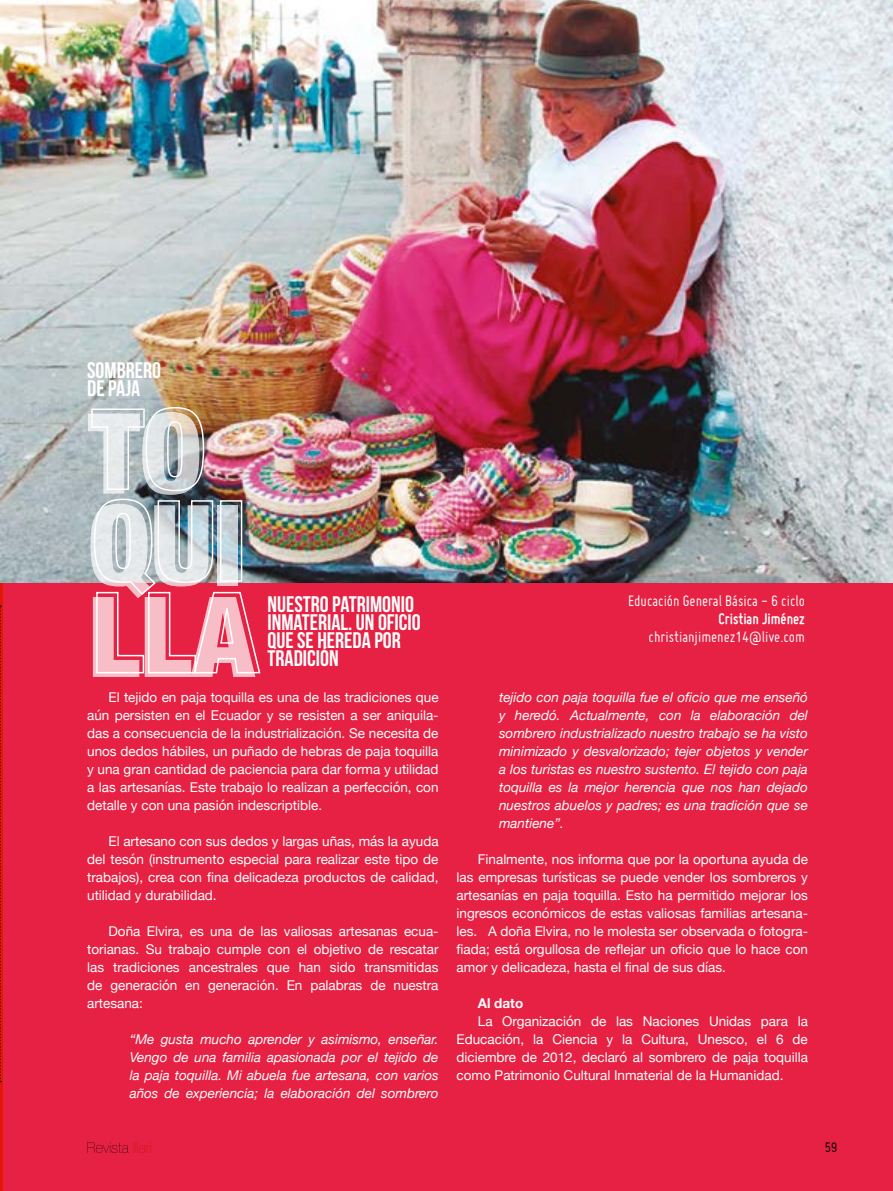
<style>
.page{position:relative;width:893px;height:1191px;background:#fff}
.page>*{position:absolute;margin:0;border:0;box-sizing:border-box;transform-origin:0 0}
.t1{font:700 22.5px/18px "Bebas Neue";color:#fff}
.t2{font:16.5px "Miso";color:#fff}
.t3{font:700 16.5px "Miso";color:#fff}
.t4{font:15px "Miso";color:#000}
.t5{font:13.5px/18px "Helvetica Neue";color:#fff;text-align:justify}
.t6{font:italic 13.5px/18px "Helvetica Neue";color:#fff;text-align:justify}
.t7{font:700 13.5px "Helvetica Neue";color:#fff}
</style>
<div class="page">
<div style="left:0;top:582px;width:893px;height:609px;background:#e62143"></div>
<img style="left:0;top:0;width:893px;height:582px">
<img style="left:88px;top:406px;width:173px;height:271px">
<svg style="left:0;top:605px;width:1px;height:477px"></svg>
<h1 class="t1" style="left:87px;top:361px;width:75px">SOMBRERO<br>DE PAJA</h1>
<h1 class="t1" style="left:268px;top:595px;width:155px">NUESTRO PATRIMONIO<br>INMATERIAL. UN OFICIO<br>QUE SE HEREDA POR<br>TRADICIÓN</h1>
<p class="t5" style="left:87px;top:689px;width:353px;text-indent:21px">El tejido en paja toquilla es una de las tradiciones que aún persisten en el Ecuador y se resisten a ser aniquila&shy;das a consecuencia de la industrialización. Se necesita de unos dedos hábiles, un puñado de hebras de paja toquilla y una gran cantidad de paciencia para dar forma y utilidad a las artesanías. Este trabajo lo realizan a perfección, con detalle y con una pasión indescriptible.</p>
<p class="t5" style="left:87px;top:833px;width:353px;text-indent:21px">El artesano con sus dedos y largas uñas, más la ayuda del tesón (instrumento especial para realizar este tipo de trabajos), crea con fina delicadeza productos de calidad, utilidad y durabilidad.</p>
<p class="t5" style="left:87px;top:923px;width:353px;text-indent:21px">Doña Elvira, es una de las valiosas artesanas ecua&shy;torianas. Su trabajo cumple con el objetivo de rescatar las tradiciones ancestrales que han sido transmitidas de generación en generación. En palabras de nuestra artesana:</p>
<p class="t6" style="left:130px;top:1031px;width:310px">“Me gusta mucho aprender y asimismo, enseñar.<br>Vengo de una familia apasionada por el tejido de la paja toquilla. Mi abuela fue artesana, con varios años de experiencia; la elaboración del sombrero</p>
<p class="t2" style="left:628px;top:591px;width:178px">Educación General Básica - 6 ciclo</p>
<p class="t3" style="left:718px;top:609px;width:88px">Cristian Jiménez</p>
<p class="t2" style="left:649px;top:627px;width:158px">christianjimenez14@live.com</p>
<p class="t6" style="left:499px;top:689px;width:310px">tejido con paja toquilla fue el oficio que me enseñó y heredó. Actualmente, con la elaboración del sombrero industrializado nuestro trabajo se ha visto minimizado y desvalorizado; tejer objetos y vender a los turistas es nuestro sustento. El tejido con paja toquilla es la mejor herencia que nos han dejado nuestros abuelos y padres; es una tradición que se mantiene”.</p>
<p class="t5" style="left:457px;top:851px;width:353px;text-indent:21px">Finalmente, nos informa que por la oportuna ayuda de las empresas turísticas se puede vender los sombreros y artesanías en paja toquilla. Esto ha permitido mejorar los ingresos económicos de estas valiosas familias artesana&shy;les. A doña Elvira, no le molesta ser observada o fotogra&shy;fiada; está orgullosa de reflejar un oficio que lo hace con amor y delicadeza, hasta el final de sus días.</p>
<p class="t7" style="left:478px;top:992px;width:47px">Al dato</p>
<p class="t5" style="left:457px;top:1013px;width:353px;text-indent:21px">La Organización de las Naciones Unidas para la Educación, la Ciencia y la Cultura, Unesco, el 6 de diciembre de 2012, declaró al sombrero de paja toquilla como Patrimonio Cultural Inmaterial de la Humanidad.</p>
<p class="t4" style="left:825px;top:1139px;width:14px">59</p>
</div>
